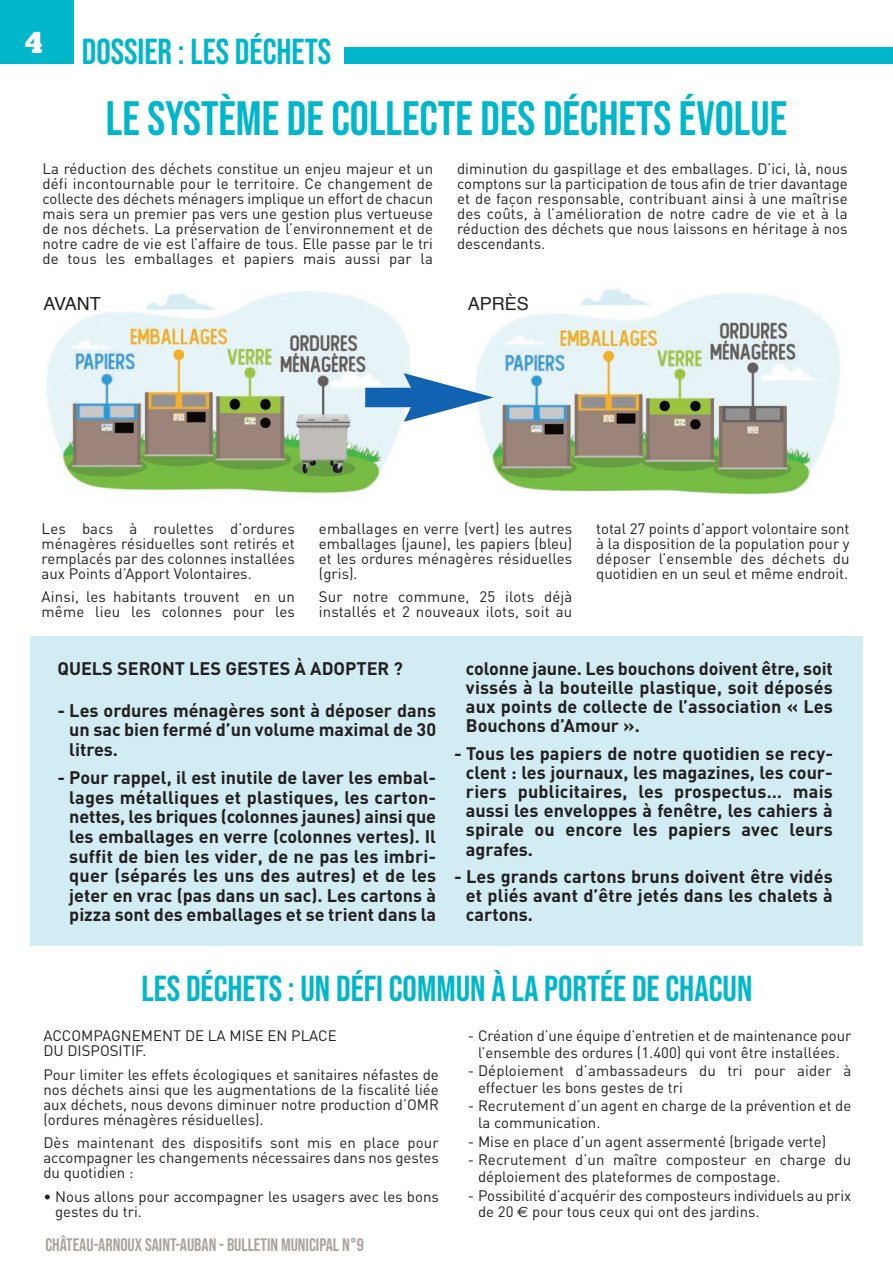
<style>
.page{position:relative;width:893px;height:1263px;background:#fff}
.page>*{position:absolute;margin:0;border:0;box-sizing:border-box;transform-origin:0 0}
.t1{font:48px "Bebas Neue";color:#00b6ca}
.t2{font:36px "Bebas Neue";color:#00b6ca}
.t3{font:30px "Chunk Five Ex";color:#fff}
.t4{font:700 18px/19px "DIN";color:#231f20;text-align:justify}
.t5{font:18px "Bebas Neue";color:#aba49e}
.t6{font:18px "Helvetica";color:#231f20}
.t7{font:15px/15px "DIN";color:#231f20}
.s1{font-family:"Euro Sans"}
</style>
<div class="page">
<div style="left:30px;top:636px;width:832px;height:310px;background:#d1ecf2"></div>
<div style="left:0;top:0;width:74px;height:64px;background:#00b6ca"></div>
<div style="left:344px;top:47px;width:549px;height:17px;background:#00b6ca"></div>
<img style="left:46px;top:292px;width:364px;height:202px">
<img style="left:477px;top:288px;width:363px;height:207px">
<div style="left:365px;top:388px;width:56px;height:19px;background:#1162b0"></div>
<svg style="left:404px;top:373px;width:90px;height:49px"></svg>
<h3 class="t3" style="left:25px;top:30px;width:19px">4</h3>
<h2 class="t2" style="left:82px;top:31px;width:251px">DOSSIER : LES DÉCHETS</h2>
<h1 class="t1" style="left:106px;top:92px;width:683px">LE SYSTÈME DE COLLECTE DES DÉCHETS ÉVOLUE</h1>
<p class="t7" style="left:43px;top:163px;width:392px;text-align:justify">La réduction des déchets constitue un enjeu majeur et un défi incontournable pour le territoire. Ce changement de collecte des déchets ménagers implique un effort de chacun mais sera un premier pas vers une gestion plus vertueuse de nos déchets. La préservation de l’environnement et de notre cadre de vie est l’affaire de tous. Elle passe par le tri de tous les emballages et papiers mais aussi par la</p>
<p class="t7" style="left:457px;top:163px;width:392px;text-align:justify">diminution du gaspillage et des emballages. D’ici, là, nous comptons sur la participation de tous afin de trier davantage et de façon responsable, contribuant ainsi à une maîtrise des coûts, à l’amélioration de notre cadre de vie et à la réduction des déchets que nous laissons en héritage à nos descendants.</p>
<p class="t6" style="left:43px;top:296px;width:59px">AVANT</p>
<p class="t6" style="left:468px;top:296px;width:63px">APRÈS</p>
<p class="t7" style="left:42px;top:522px;width:255px;text-align:justify">Les bacs à roulettes d’ordures ménagères résiduelles sont retirés et remplacés par des colonnes installées aux Points d’Apport Volontaires.</p>
<p class="t7" style="left:42px;top:591px;width:255px">Ainsi, les habitants trouvent en un même lieu les colonnes pour les</p>
<p class="t7" style="left:319px;top:522px;width:255px;text-align:justify">emballages en verre (vert) les autres emballages (jaune), les papiers (bleu) et les ordures ménagères résiduelles (gris).</p>
<p class="t7" style="left:319px;top:591px;width:255px">Sur notre commune, 25 ilots déjà installés et 2 nouveaux ilots, soit au</p>
<p class="t7" style="left:596px;top:522px;width:255px;text-align:justify">total 27 points d’apport volontaire sont à la disposition de la population pour y déposer l’ensemble des déchets du quotidien en un seul et même endroit.</p>
<p class="t4" style="left:57px;top:661px;width:347px">QUELS SERONT LES GESTES À ADOPTER ?</p>
<p class="t4" style="left:69px;top:702px;width:368px;line-height:19.6px;text-indent:-12px">- Les ordures ménagères sont à déposer dans un sac bien fermé d’un volume maximal de 30 litres.</p>
<p class="t4" style="left:69px;top:770px;width:368px;line-height:19.6px;text-indent:-12px">- Pour rappel, il est inutile de laver les embal&shy;lages métalliques et plastiques, les carton&shy;nettes, les briques (colonnes jaunes) ainsi que les emballages en verre (colonnes vertes). Il suffit de bien les vider, de ne pas les imbri&shy;quer (séparés les uns des autres) et de les jeter en vrac (pas dans un sac). Les cartons à pizza sont des emballages et se trient dans la</p>
<p class="t4" style="left:466px;top:661px;width:368px">colonne jaune. Les bouchons doivent être, soit vissés à la bouteille plastique, soit déposés aux points de collecte de l’association « Les Bouchons d’Amour ».</p>
<p class="t4" style="left:466px;top:746px;width:369px;text-indent:-12px">- Tous les papiers de notre quotidien se recy&shy;clent : les journaux, les magazines, les cour&shy;riers publicitaires, les prospectus… mais aussi les enveloppes à fenêtre, les cahiers à spirale ou encore les papiers avec leurs agrafes.</p>
<p class="t4" style="left:466px;top:869px;width:368px;text-indent:-12px">- Les grands cartons bruns doivent être vidés et pliés avant d’être jetés dans les chalets à cartons.</p>
<h2 class="t2" style="left:141px;top:968px;width:613px">LES DÉCHETS : UN DÉFI COMMUN À LA PORTÉE DE CHACUN</h2>
<p class="t7" style="left:43px;top:1030px;width:295px">ACCOMPAGNEMENT DE LA MISE EN PLACE<br>DU DISPOSITIF.</p>
<p class="t7" style="left:43px;top:1068px;width:397px;text-align:justify">Pour limiter les effets écologiques et sanitaires néfastes de nos déchets ainsi que les augmentations de la fiscalité liée aux déchets, nous devons diminuer notre production d’OMR (ordures ménagères résiduelles).</p>
<p class="t7" style="left:43px;top:1137px;width:397px;text-align:justify">Dès maintenant des dispositifs sont mis en place pour accompagner les changements nécessaires dans nos gestes du quotidien :</p>
<p class="t7" style="left:55px;top:1191px;width:385px;text-indent:-12px">• Nous allons pour accompagner les usagers avec les bons gestes du tri.</p>
<p class="t5" style="left:45px;top:1235px;width:320px">CHÂTEAU-ARNOUX SAINT-AUBAN - BULLETIN MUNICIPAL N°9</p>
<p class="t7" style="left:468px;top:1029px;width:385px;line-height:16.5px;text-align:center">- Création d’une équipe d’entretien et de maintenance pour l’ensemble des ordures (1.400) qui vont être installées.</p>
<p class="t7" style="left:478px;top:1064px;width:375px;line-height:16.5px;text-indent:-10px">- Déploiement d’ambassadeurs du tri pour aider à effectuer les bons gestes de tri</p>
<p class="t7" style="left:478px;top:1099px;width:375px;line-height:16.5px;text-indent:-10px">- Recrutement d’un agent en charge de la prévention et de la communication.</p>
<p class="t7" style="left:468px;top:1135px;width:360px">- Mise en place d’un agent assermenté (brigade verte)</p>
<p class="t7" style="left:478px;top:1153px;width:375px;line-height:16.5px;text-indent:-10px">- Recrutement d’un maître composteur en charge du déploiement des plateformes de compostage.</p>
<p class="t7" style="left:478px;top:1189px;width:375px;line-height:16.5px;text-indent:-10px">- Possibilité d’acquérir des composteurs individuels au prix de 20 <span class="s1">€</span> pour tous ceux qui ont des jardins.</p>
</div>
